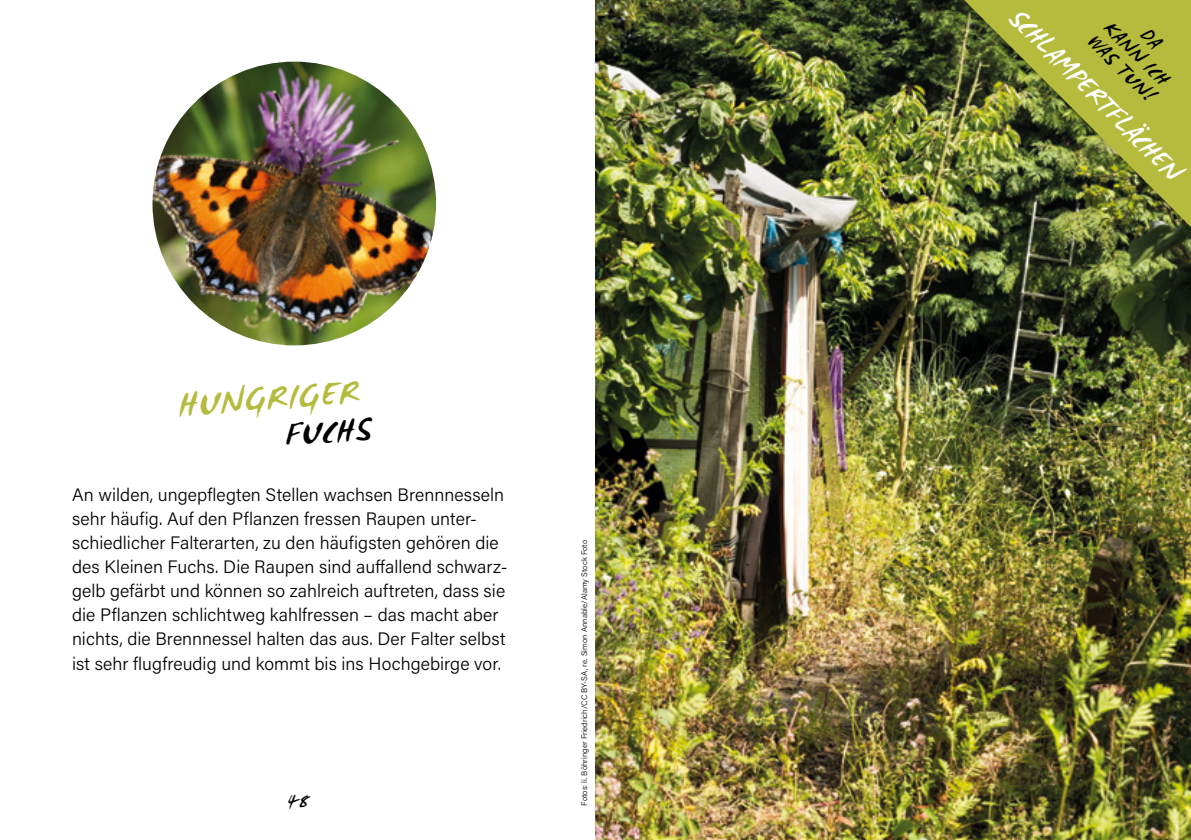
<style>
.page{position:relative;width:1191px;height:840px;background:#fff}
.page>*{position:absolute;margin:0;border:0;box-sizing:border-box;transform-origin:0 0}
.t1{font:38px "WC Mano Negra Bta";color:#b4bb3d}
.t2{font:36px "WC Mano Negra Bta";color:#000}
.t3{font:30px "WC Mano Negra Bta";color:#fff}
.t4{font:22px/21px "WC Mano Negra Bta";color:#000;text-align:center}
.t5{font:300 18px/24px "Acumin Pro";letter-spacing:.005em;color:#000}
.t6{font:18px "WC Mano Negra Bta";color:#000}
.t7{font:300 8px "Acumin Pro";color:#000}
</style>
<div class="page">
<img style="left:595px;top:0;width:596px;height:839px">
<div style="left:930px;top:0;width:261px;height:261px;background:#000;opacity:.3"></div>
<img style="left:964px;top:0;width:227px;height:227px">
<img style="left:152px;top:62px;width:284px;height:283px;border-radius:142px">
<h1 class="t1" style="left:175px;top:381px;width:183px;rotate:-4deg">HUNGRIGER</h1>
<h2 class="t2" style="left:283px;top:412px;width:87px;rotate:-4deg">FUCHS</h2>
<p class="t5" style="left:72px;top:482px;width:437px">An wilden, ungepflegten Stellen wachsen Brennnesseln sehr häufig. Auf den Pflanzen fressen Raupen unter&shy;schiedlicher Falterarten, zu den häufigsten gehören die des Kleinen Fuchs. Die Raupen sind auffallend schwarz&shy;gelb gefärbt und können so zahlreich auftreten, dass sie die Pflanzen schlichtweg kahlfressen – das macht aber nichts, die Brennnessel halten das aus. Der Falter selbst ist sehr flugfreudig und kommt bis ins Hochgebirge vor.</p>
<p class="t6" style="left:287px;top:789px;width:22px">48</p>
<p class="t7" style="left:579px;top:805px;width:267px;rotate:-90deg">Fotos: li. Böhringer Friedrich/CC BY-SA, re. Simon Annable/Alamy Stock Foto</p>
<h3 class="t3" style="left:1026px;top:-1px;width:233px;rotate:45deg">SCHLAMPERTFLÄCHEN</h3>
<p class="t4" style="left:1127px;top:1px;width:87px;rotate:45deg">DA<br>KANN ICH<br>WAS TUN!</p>
</div>
